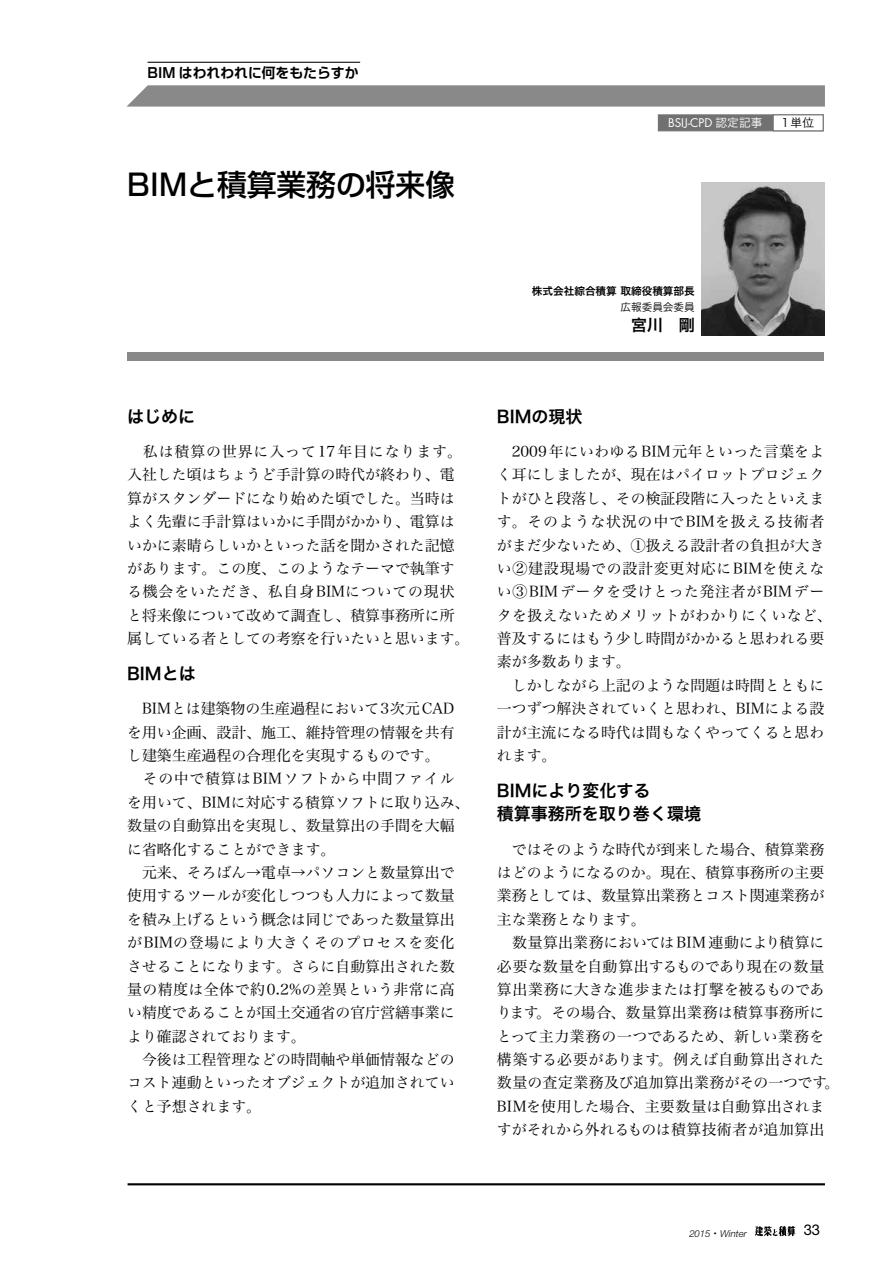
<style>
.page{position:relative;width:893px;height:1263px;background:#fff}
.page>*{position:absolute;margin:0;border:0;box-sizing:border-box;transform-origin:0 0}
.t1{font:500 29.7px "Shin Go Pro";color:#000}
.t2{font:16.95px/23.4px "Hira Kaku Pro W6";color:#000}
.t3{font:15.9px "Hira Kaku Pro W6";color:#000}
.t4{font:14.85px/23.4px "Hira Min Pro W3";color:#000}
.t5{font:14.85px "Helvetica Neue";color:#000}
.t6{font:700 13.8px "Shin Go Pro De";color:#000}
.t7{font:11.7px "Futura";color:#fff}
.t8{font:11.7px "Hira Kaku Pro W3";color:#000}
.t9{font:10.65px "Hira Kaku Pro W6";color:#000}
.t10{font:10.65px "Hira Kaku Pro W3";color:#000}
.t11{font:italic 300 9.6px "Helvetica Neue";color:#000}
.s1{font-family:"Hira Kaku Pro W3"}
.s2{font-family:"Koz Min Pro";font-weight:400;font-style:normal}
</style>
<div class="page">
<img style="left:755px;top:1226px;width:40px;height:10px">
<hr style="left:128px;top:1183px;width:697px;height:2px;background:#000">
<svg style="left:126px;top:85px;width:699px;height:22px"></svg>
<div style="left:128px;top:352px;width:696px;height:9px;background:#898989"></div>
<img style="left:701px;top:182px;width:123px;height:153px">
<div style="left:658px;top:114px;width:166px;height:17px;background:#727171;border:1px solid #727171"></div>
<div style="left:773px;top:114px;width:51px;height:17px;background:#fff;border:1px solid #727171"></div>
<hr style="left:148px;top:62px;width:212px;height:1px;background:#000">
<p class="t6" style="left:148px;top:62px;width:212px">BIM はわれわれに何をもたらすか</p>
<h1 class="t1" style="left:127px;top:160px;width:329px">BIMと積算業務の将来像</h1>
<p class="t2" style="left:127px;top:404px;width:70px">はじめに</p>
<p class="t4" style="left:127px;top:438px;width:344px">　私は積算の世界に入って17年目になります。入社した頃はちょうど手計算の時代が終わり、電算がスタンダードになり始めた頃でした。当時はよく先輩に手計算はいかに手間がかかり、電算はいかに素晴らしいかといった話を聞かされた記憶があります。この度、このようなテーマで執筆する機会をいただき、私自身BIMについての現状と将来像について改めて調査し、積算事務所に所属している者としての考察を行いたいと思います。</p>
<p class="t2" style="left:127px;top:661px;width:70px">BIMとは</p>
<p class="t4" style="left:127px;top:696px;width:344px">　BIMとは建築物の生産過程において3次元CADを用い企画、設計、施工、維持管理の情報を共有し建築生産過程の合理化を実現するものです。<br>　その中で積算はBIMソフトから中間ファイルを用いて、BIMに対応する積算ソフトに取り込み、数量の自動算出を実現し、数量算出の手間を大幅に省略化することができます。<br>　元来、そろばん→電卓→パソコンと数量算出で使用するツールが変化しつつも人力によって数量を積み上げるという概念は同じであった数量算出がBIMの登場により大きくそのプロセスを変化させることになります。さらに自動算出された数量の精度は全体で約0.2%の差異という非常に高い精度であることが国土交通省の官庁営繕事業により確認されております。<br>　今後は工程管理などの時間軸や単価情報などのコスト連動といったオブジェクトが追加されていくと予想されます。</p>
<p class="t7" style="left:668px;top:115px;width:96px">BSIJ-CPD <span class="s1">認定記事</span></p>
<p class="t8" style="left:781px;top:112px;width:34px">1単位</p>
<p class="t9" style="left:532px;top:281px;width:164px">株式会社綜合積算 取締役積算部長</p>
<p class="t10" style="left:620px;top:297px;width:76px">広報委員会委員</p>
<p class="t3" style="left:631px;top:311px;width:65px">宮川　剛</p>
<p class="t2" style="left:497px;top:404px;width:87px">BIMの現状</p>
<p class="t4" style="left:497px;top:438px;width:336px">　2009年にいわゆるBIM元年といった言葉をよく耳にしましたが、現在はパイロットプロジェクトがひと段落し、その検証段階に入ったといえます。そのような状況の中でBIMを扱える技術者がまだ少ないため、①扱える設計者の負担が大きい②建設現場での設計変更対応にBIMを使えない③BIMデータを受けとった発注者がBIMデータを扱えないためメリットがわかりにくいなど、普及するにはもう少し時間がかかると思われる要素が多数あります。<br>　しかしながら上記のような問題は時間とともに一つずつ解決されていくと思われ、BIMによる設計が主流になる時代は間もなくやってくると思われます。</p>
<p class="t2" style="left:497px;top:778px;width:206px">BIMにより変化する<br>積算事務所を取り巻く環境</p>
<p class="t4" style="left:497px;top:836px;width:344px">　ではそのような時代が到来した場合、積算業務はどのようになるのか。現在、積算事務所の主要業務としては、数量算出業務とコスト関連業務が主な業務となります。<br>　数量算出業務においてはBIM 連動により積算に必要な数量を自動算出するものであり現在の数量算出業務に大きな進歩または打撃を被るものであります。その場合、数量算出業務は積算事務所にとって主力業務の一つであるため、新しい業務を構築する必要があります。例えば自動算出された数量の査定業務及び追加算出業務がその一つです。<br>BIMを使用した場合、主要数量は自動算出されますがそれから外れるものは積算技術者が追加算出</p>
<p class="t11" style="left:689px;top:1227px;width:59px">2015<span class="s2">・</span>Winter</p>
<p class="t5" style="left:804px;top:1221px;width:18px">33</p>
</div>
